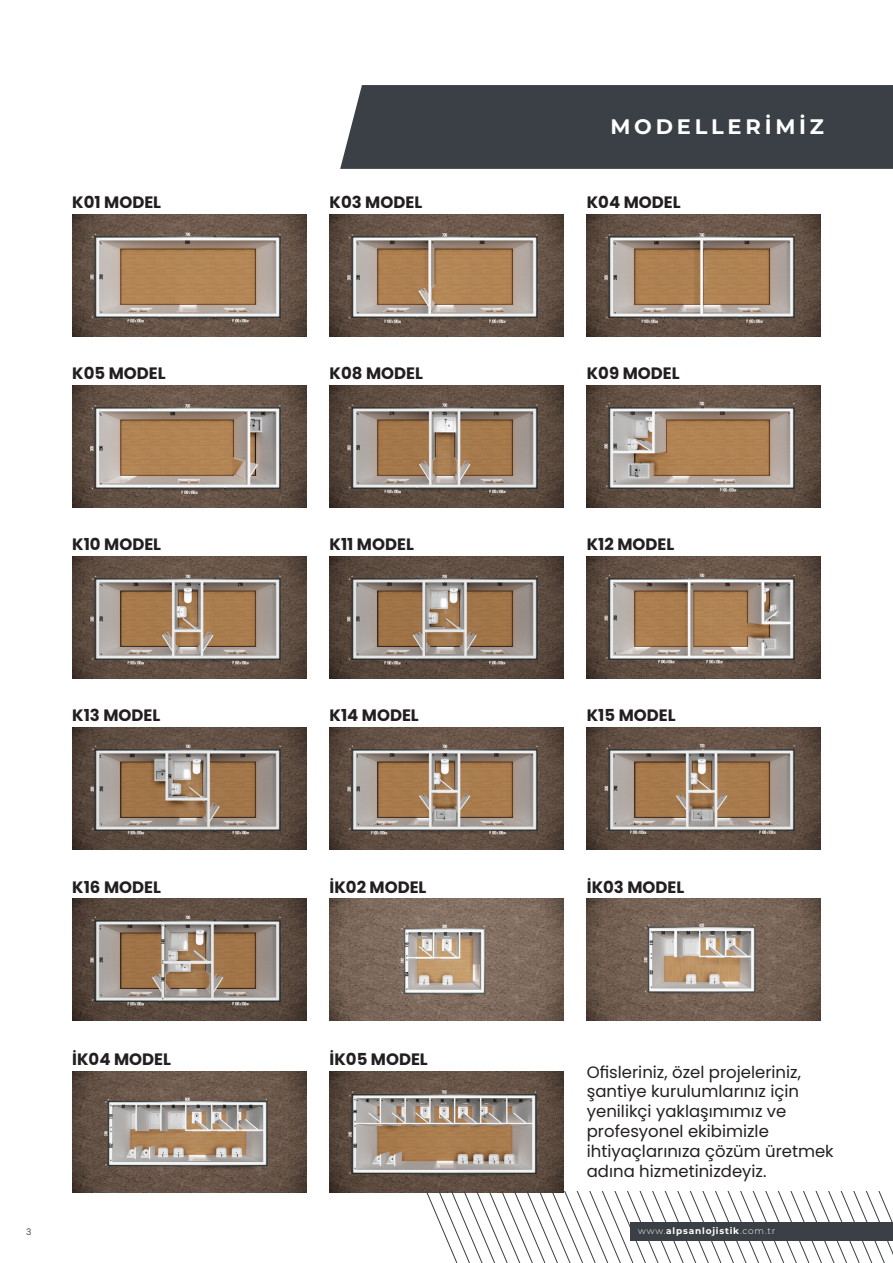
<style>
.page{position:relative;width:893px;height:1263px;background:#fff}
.page>*{position:absolute;margin:0;border:0;box-sizing:border-box;transform-origin:0 0}
.t1{font:700 21px "Montserrat";letter-spacing:.18em;color:#fff}
.t2{font:16.5px/19.8px "Poppins";color:#231f20}
.t3{font:700 16.5px "Poppins";color:#231f20}
.t4{font:700 9px "Montserrat";letter-spacing:.09em;color:#fff}
.t5{font:300 9px "Poppins";color:#231f20}
.s1{font-weight:300;color:#3a4046}
.s2{font-weight:300}
</style>
<div class="page">
<img style="left:72px;top:214px;width:234px;height:122px">
<img style="left:72px;top:728px;width:234px;height:122px">
<img style="left:330px;top:728px;width:233px;height:122px">
<img style="left:587px;top:728px;width:234px;height:122px">
<img style="left:72px;top:899px;width:234px;height:122px">
<img style="left:330px;top:899px;width:233px;height:122px">
<img style="left:587px;top:899px;width:234px;height:122px">
<img style="left:330px;top:214px;width:233px;height:122px">
<img style="left:587px;top:214px;width:234px;height:122px">
<img style="left:72px;top:385px;width:234px;height:122px">
<img style="left:330px;top:385px;width:233px;height:122px">
<img style="left:587px;top:385px;width:234px;height:122px">
<img style="left:72px;top:557px;width:234px;height:121px">
<img style="left:330px;top:557px;width:233px;height:121px">
<img style="left:587px;top:557px;width:234px;height:121px">
<img style="left:72px;top:1071px;width:234px;height:122px">
<img style="left:330px;top:1071px;width:233px;height:122px">
<svg style="left:415px;top:1192px;width:478px;height:71px"></svg>
<div style="left:340px;top:85px;width:553px;height:84px;background:#3a4046"></div>
<div style="left:630px;top:1222px;width:263px;height:18px;background:#3a4046"></div>
<p class="t1" style="left:610px;top:111px;width:215px">MODELLERİMİZ</p>
<p class="t3" style="left:72px;top:192px;width:90px">K01 MODEL</p>
<p class="t3" style="left:330px;top:192px;width:94px">K03 MODEL</p>
<p class="t3" style="left:587px;top:192px;width:95px">K04 MODEL</p>
<p class="t3" style="left:72px;top:363px;width:95px">K05 MODEL</p>
<p class="t3" style="left:330px;top:363px;width:95px">K08 MODEL</p>
<p class="t3" style="left:587px;top:363px;width:94px">K09 MODEL</p>
<p class="t3" style="left:72px;top:534px;width:90px">K10 MODEL</p>
<p class="t3" style="left:330px;top:534px;width:86px">K11 MODEL</p>
<p class="t3" style="left:587px;top:534px;width:89px">K12 MODEL</p>
<p class="t3" style="left:72px;top:706px;width:90px">K13 MODEL</p>
<p class="t3" style="left:330px;top:706px;width:91px">K14 MODEL</p>
<p class="t3" style="left:587px;top:706px;width:90px">K15 MODEL</p>
<p class="t3" style="left:72px;top:878px;width:90px">K16 MODEL</p>
<p class="t3" style="left:330px;top:878px;width:98px">İK02 MODEL</p>
<p class="t3" style="left:587px;top:878px;width:99px">İK03 MODEL</p>
<p class="t3" style="left:72px;top:1050px;width:100px">İK04 MODEL</p>
<p class="t3" style="left:330px;top:1050px;width:100px">İK05 MODEL</p>
<p class="t2" style="left:587px;top:1062px;width:248px">Ofisleriniz, özel projeleriniz, şantiye kurulumlarınız için yenilikçi yaklaşımımız ve profesyonel ekibimizle ihtiyaçlarınıza çözüm üretmek adına hizmetinizdeyiz.</p>
<p class="t5" style="left:26px;top:1226px;width:7px">3</p>
<p class="t4" style="left:636px;top:1224px;width:150px"><span class="s1">.</span><span class="s2">www.</span>alpsanlojistik<span class="s2">.com.tr</span> <span class="s1">.</span></p>
</div>
